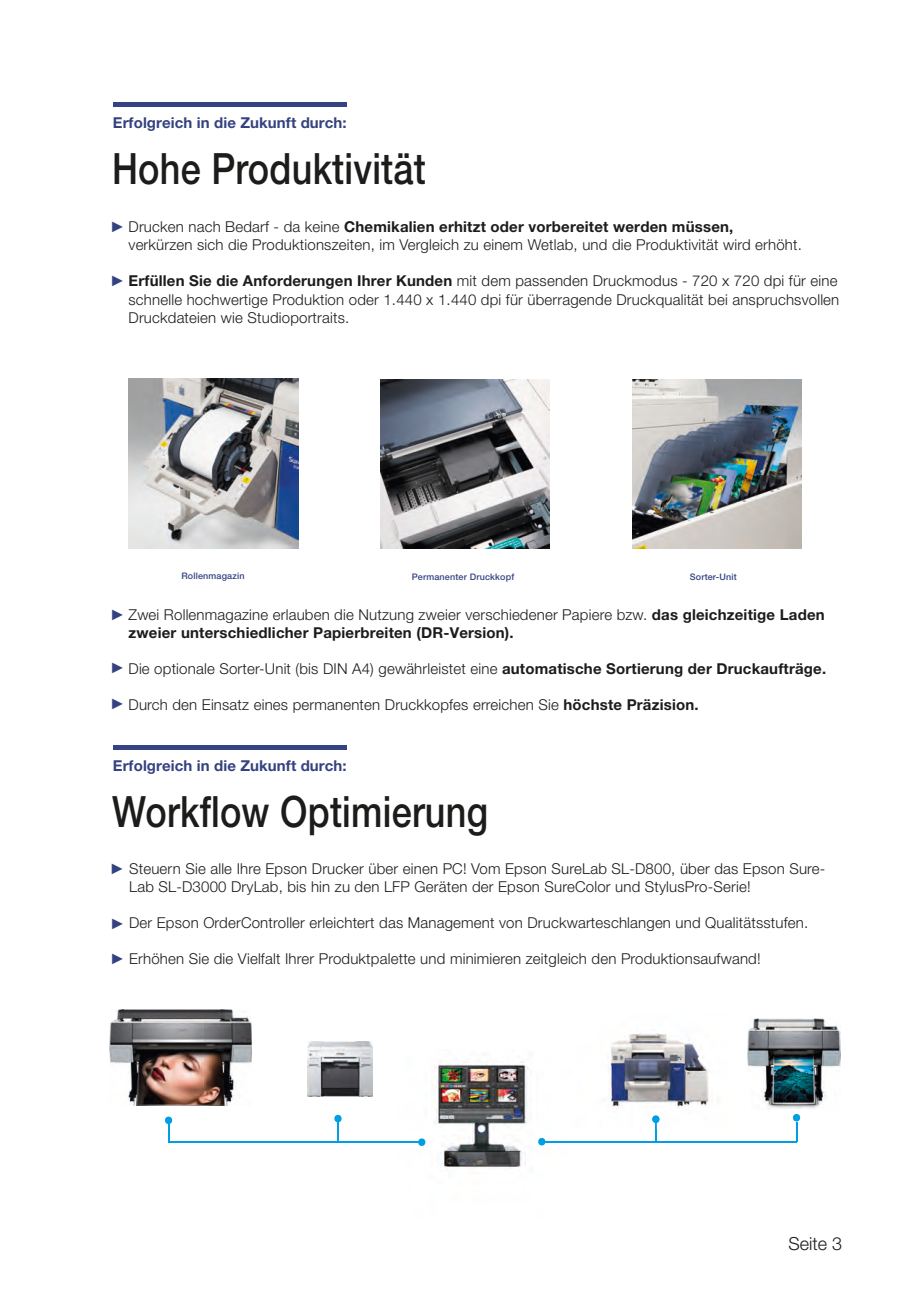
<style>
.page{position:relative;width:906px;height:1289px;background:#fff}
.page>*{position:absolute;margin:0;border:0;box-sizing:border-box;transform-origin:0 0}
.t1{font:500 43.2px "Helvetica Neue LT Pro";letter-spacing:.005em;color:#1c1c1b;scale:.83 1}
.t2{font:300 18px "Helvetica Neue LT Pro";color:#1c1c1b}
.t3{font:300 15px/18px "Helvetica Neue LT Pro";letter-spacing:.015em;color:#1c1c1b}
.t4{font:700 15px/18px "Helvetica Neue LT Pro";letter-spacing:.015em;color:#1c1c1b}
.t5{font:700 15px "Helvetica Neue LT Pro";letter-spacing:.005em;color:#344281}
.t6{font:500 9px "Helvetica Neue LT Pro";letter-spacing:.02em;color:#344383}
.s1{font-family:"Arial";font-weight:400;color:#344281}
.s2{font-weight:700}
.s3{font-weight:300}
</style>
<div class="page">
<div style="left:113px;top:102px;width:234px;height:5px;background:#344384"></div>
<img style="left:632px;top:379px;width:169px;height:169px">
<img style="left:128px;top:378px;width:170px;height:170px">
<img style="left:307px;top:1041px;width:66px;height:55px">
<img style="left:398px;top:1059px;width:169px;height:111px">
<hr style="left:169px;top:1141px;width:250px;height:1px;background:#009ee4">
<img style="left:110px;top:1009px;width:142px;height:96px">
<svg style="left:417px;top:1138px;width:9px;height:7px"></svg>
<hr style="left:337px;top:1120px;width:2px;height:22px;background:#009ee4">
<svg style="left:334px;top:1114px;width:8px;height:8px"></svg>
<svg style="left:165px;top:1116px;width:8px;height:25px"></svg>
<img style="left:747px;top:1018px;width:93px;height:91px">
<svg style="left:792px;top:1114px;width:9px;height:27px"></svg>
<hr style="left:542px;top:1140px;width:254px;height:2px;background:#009ee4">
<svg style="left:537px;top:1137px;width:9px;height:8px"></svg>
<img style="left:607px;top:1033px;width:102px;height:75px">
<svg style="left:651px;top:1115px;width:9px;height:26px"></svg>
<hr style="left:113px;top:745px;width:234px;height:4px;background:#344384">
<img style="left:380px;top:379px;width:169px;height:169px">
<p class="t5" style="left:113px;top:113px;width:235px">Erfolgreich in die Zukunft durch:</p>
<h1 class="t1" style="left:112px;top:143px;width:379px">Hohe Produktivität</h1>
<p class="t3" style="left:128px;top:218px;width:675px;text-indent:-18px"><span class="s1">►</span> Drucken nach Bedarf - da keine <span class="s2">Chemikalien erhitzt oder vorbereitet werden müssen,<br></span>verkürzen sich die Produktionszeiten, im Vergleich zu einem Wetlab, und die Produktivität wird erhöht.</p>
<p class="t3" style="left:128px;top:272px;width:712px;text-indent:-18px"><span class="s1">►</span> <span class="s2">Erfüllen Sie die Anforderungen Ihrer Kunden</span> mit dem passenden Druckmodus - 720 x 720 dpi für eine schnelle hochwertige Produktion oder 1.440 x 1.440 dpi für überragende Druckqualität bei anspruchsvollen<br>Druckdateien wie Studioportraits.</p>
<p class="t6" style="left:181px;top:570px;width:65px">Rollenmagazin</p>
<p class="t6" style="left:690px;top:571px;width:48px">Sorter-Unit</p>
<p class="t6" style="left:412px;top:571px;width:104px">Permanenter Druckkopf</p>
<p class="t4" style="left:128px;top:605px;width:698px;text-indent:-18px"><span class="s1">►</span> <span class="s3">Zwei Rollenmagazine erlauben die Nutzung zweier verschiedener Papiere bzw.</span> das gleichzeitige Laden zweier unterschiedlicher Papierbreiten (DR-Version).</p>
<p class="t3" style="left:110px;top:659px;width:717px"><span class="s1">►</span> Die optionale Sorter-Unit (bis DIN A4) gewährleistet eine <span class="s2">automatische Sortierung der Druckaufträge.</span></p>
<p class="t3" style="left:110px;top:695px;width:590px"><span class="s1">►</span> Durch den Einsatz eines permanenten Druckkopfes erreichen Sie <span class="s2">höchste Präzision.</span></p>
<p class="t5" style="left:113px;top:756px;width:235px">Erfolgreich in die Zukunft durch:</p>
<h1 class="t1" style="left:112px;top:785px;width:454px">Workflow Optimierung</h1>
<p class="t3" style="left:110px;top:859px;width:717px"><span class="s1">►</span> Steuern Sie alle Ihre Epson Drucker über einen PC! Vom Epson SureLab SL-D800, über das Epson Sure-</p>
<p class="t3" style="left:129px;top:877px;width:623px">Lab SL-D3000 DryLab, bis hin zu den LFP Geräten der Epson SureColor und StylusPro-Serie!</p>
<p class="t3" style="left:110px;top:913px;width:699px"><span class="s1">►</span> Der Epson OrderController erleichtert das Management von Druckwarteschlangen und Qualitätsstufen.</p>
<p class="t3" style="left:110px;top:949px;width:652px"><span class="s1">►</span> Erhöhen Sie die Vielfalt Ihrer Produktpalette und minimieren zeitgleich den Produktionsaufwand!</p>
<p class="t2" style="left:788px;top:1232px;width:55px">Seite 3</p>
</div>
